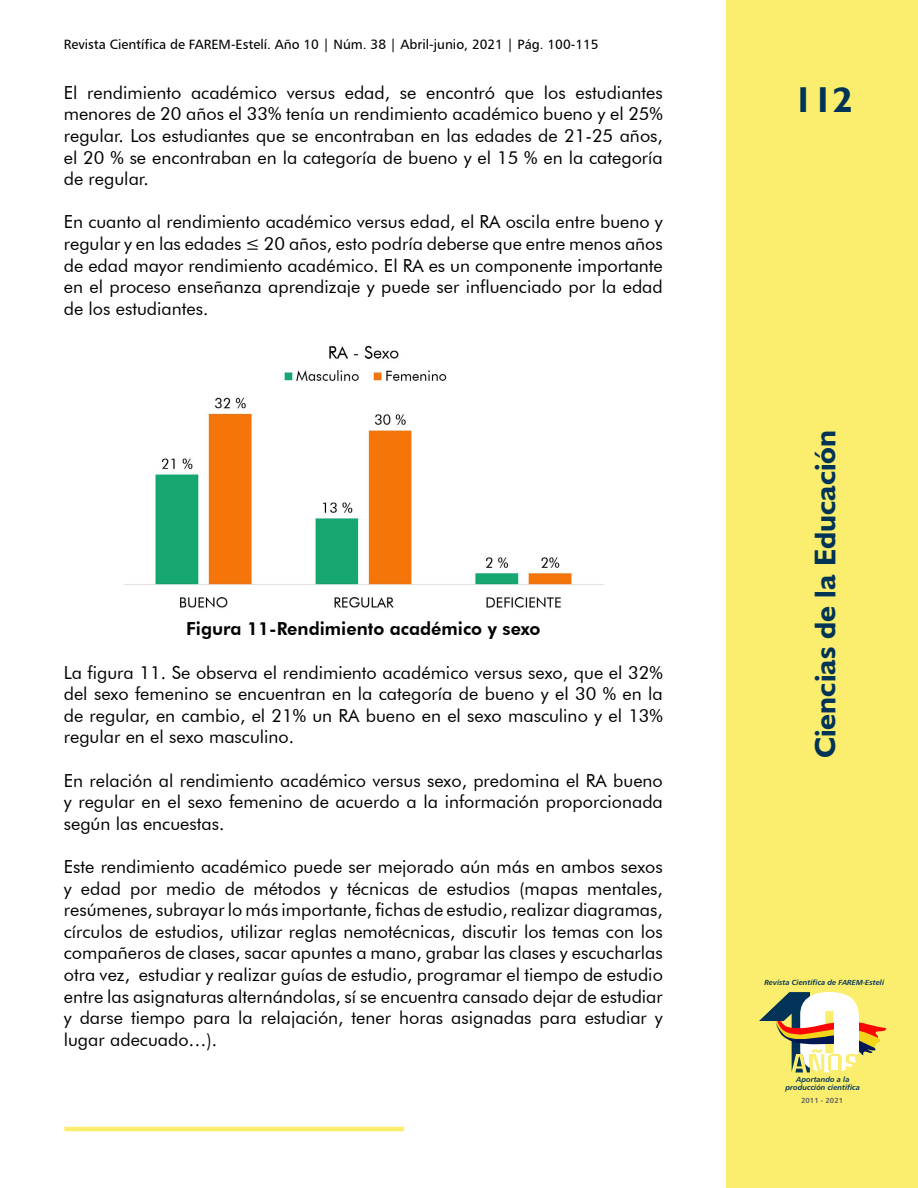
<style>
.page{position:relative;width:918px;height:1188px;background:#fff}
.page>*{position:absolute;margin:0;border:0;box-sizing:border-box;transform-origin:0 0}
.t1{font:700 36px "Humanist 521 BT";color:#003457}
.t2{font:700 30px "Humanist 521 BT";color:#003457}
.t3{font:18px/21.6px "Futura BT";color:#000;text-align:justify}
.t4{font:800 18px "Futura BT";color:#000}
.t5{font:13.5px "Humanist 777 BT Roman B";color:#000}
.t6{font:7.35px/8.9px "Humanist 777 BT Bold Italic B";color:#003357;text-align:center}
.t7{font:7.35px "Humanist 777 BT Bold B";color:#5c5c5c}
</style>
<div class="page">
<div style="left:727px;top:0;width:191px;height:1188px;background:#fbee6e"></div>
<hr style="left:64px;top:1127px;width:340px;height:4px;background:#fbee6e">
<svg style="left:759px;top:992px;width:128px;height:80px"></svg>
<div style="left:834px;top:1015px;width:24px;height:36px;background:#fff"></div>
<img style="left:124px;top:345px;width:480px;height:263px">
<p class="t5" style="left:64px;top:36px;width:536px">Revista Científica de FAREM-Estelí. Año 10 | Núm. 38 | Abril-junio, 2021 | Pág. 100-115</p>
<p class="t3" style="left:64px;top:81px;width:601px">El rendimiento académico versus edad, se encontró que los estudiantes menores de 20 años el 33% tenía un rendimiento académico bueno y el 25% regular. Los estudiantes que se encontraban en las edades de 21-25 años, el 20 % se encontraban en la categoría de bueno y el 15 % en la categoría de regular.</p>
<p class="t3" style="left:64px;top:211px;width:601px">En cuanto al rendimiento académico versus edad, el RA oscila entre bueno y regular y en las edades ≤ 20 años, esto podría deberse que entre menos años de edad mayor rendimiento académico. El RA es un componente importante en el proceso enseñanza aprendizaje y puede ser influenciado por la edad de los estudiantes.</p>
<p class="t4" style="left:186px;top:618px;width:356px">Figura 11-Rendimiento académico y sexo</p>
<p class="t3" style="left:64px;top:661px;width:601px">La figura 11. Se observa el rendimiento académico versus sexo, que el 32% del sexo femenino se encuentran en la categoría de bueno y el 30 % en la de regular, en cambio, el 21% un RA bueno en el sexo masculino y el 13% regular en el sexo masculino.</p>
<p class="t3" style="left:64px;top:769px;width:601px">En relación al rendimiento académico versus sexo, predomina el RA bueno y regular en el sexo femenino de acuerdo a la información proporcionada según las encuestas.</p>
<p class="t3" style="left:64px;top:856px;width:601px">Este rendimiento académico puede ser mejorado aún más en ambos sexos y edad por medio de métodos y técnicas de estudios (mapas mentales, resúmenes, subrayar lo más importante, fichas de estudio, realizar diagramas, círculos de estudios, utilizar reglas nemotécnicas, discutir los temas con los compañeros de clases, sacar apuntes a mano, grabar las clases y escucharlas otra vez, estudiar y realizar guías de estudio, programar el tiempo de estudio entre las asignaturas alternándolas, sí se encuentra cansado dejar de estudiar y darse tiempo para la relajación, tener horas asignadas para estudiar y lugar adecuado…).</p>
<h1 class="t1" style="left:794px;top:78px;width:60px">112</h1>
<h2 class="t2" style="left:807px;top:758px;width:330px;rotate:-90deg">Ciencias de la Educación</h2>
<p class="t6" style="left:764px;top:978px;width:121px">Revista Científica de FAREM-Estelí</p>
<p class="t6" style="left:786px;top:1074px;width:76px">Aportando a la producción científica</p>
<p class="t7" style="left:801px;top:1096px;width:43px">2011 - 2021</p>
</div>
